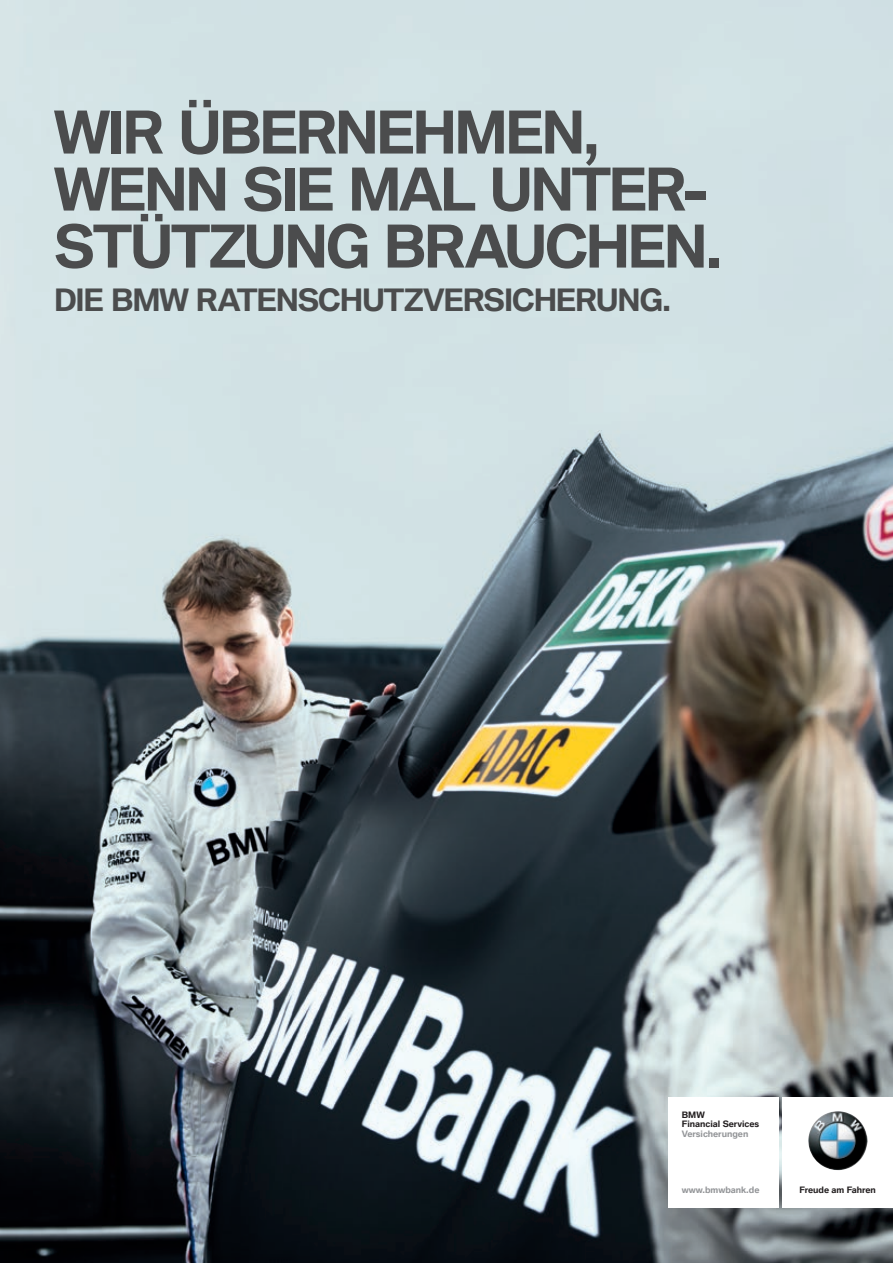
<style>
.page{position:relative;width:893px;height:1263px;background:#fff}
.page>*{position:absolute;margin:0;border:0;box-sizing:border-box;transform-origin:0 0}
.t1{font:700 57px/57px "BMW Type Global Pro";letter-spacing:-.05em;color:#4b4c4d}
.t2{font:700 30px "BMW Type Global Pro";letter-spacing:-.045em;color:#4b4c4d}
.t3{font:700 8.55px/9.3px "BMW Type Global Pro";color:#231f20}
.t4{font:700 8.55px "BMW Type Global Pro";color:#939598}
</style>
<div class="page">
<img style="left:0;top:0;width:893px;height:1263px">
<div style="left:668px;top:1097px;width:111px;height:111px;background:#fff"></div>
<div style="left:782px;top:1097px;width:111px;height:111px;background:#fff"></div>
<img style="left:808px;top:1111px;width:60px;height:59px">
<p class="t1" style="left:54px;top:105px;width:670px">WIR ÜBERNEHMEN,<br>WENN SIE MAL UNTER-<br>STÜTZUNG BRAUCHEN.</p>
<p class="t2" style="left:54px;top:284px;width:619px">DIE BMW RATENSCHUTZVERSICHERUNG.</p>
<p class="t3" style="left:682px;top:1110px;width:79px">BMW<br>Financial Services</p>
<p class="t4" style="left:682px;top:1129px;width:68px">Versicherungen</p>
<p class="t4" style="left:682px;top:1185px;width:79px">www.bmwbank.de</p>
<p class="t3" style="left:799px;top:1185px;width:78px">Freude am Fahren</p>
</div>
